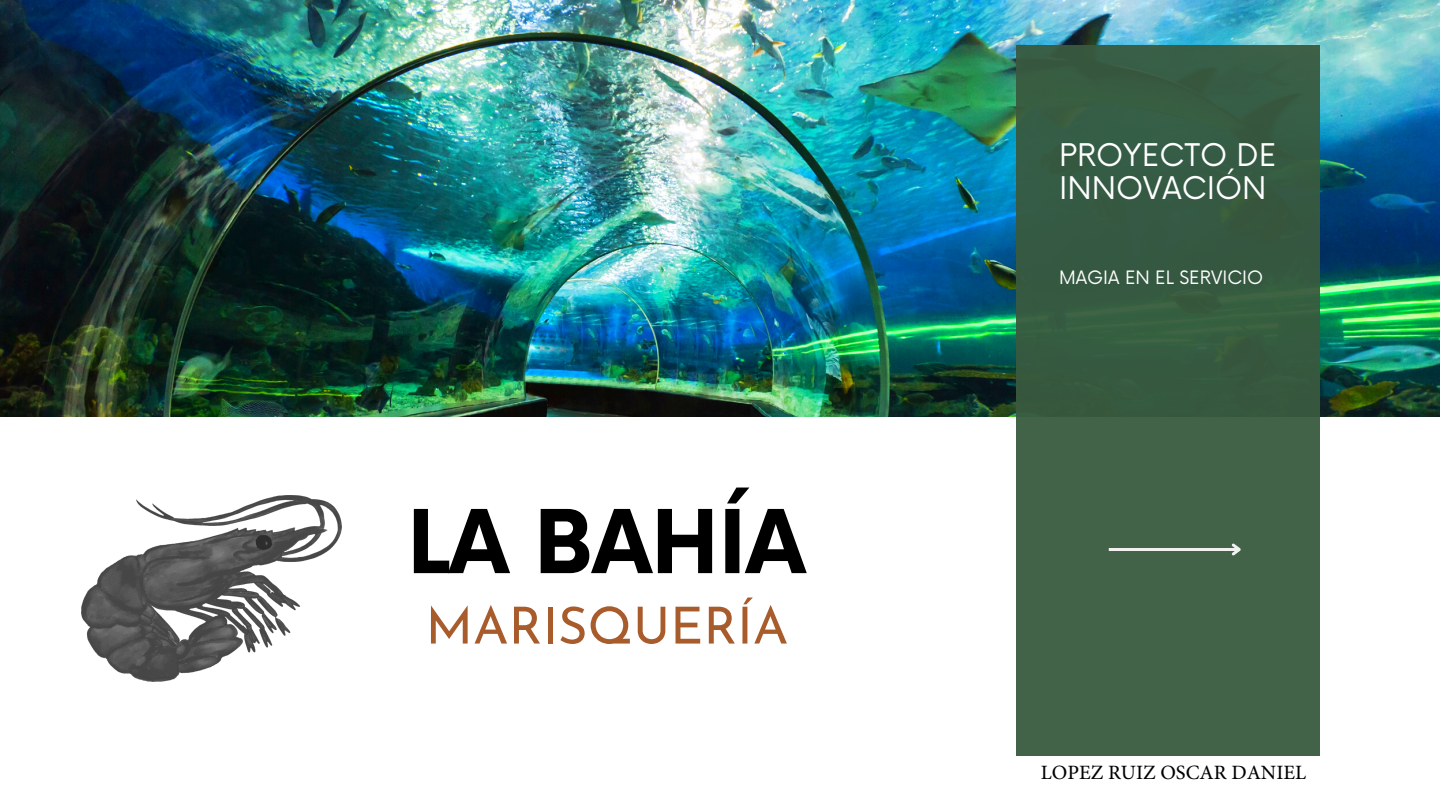
<style>
.page{position:relative;width:1440px;height:810px;background:#fff}
.page>*{position:absolute;margin:0;border:0;box-sizing:border-box;transform-origin:0 0}
.t1{font:700 85.6px "Now";color:#000}
.t2{font:51px "Josefin Sans";color:#a85b2b}
.t3{font:30.4px/33px "Now";color:#fff}
.t4{font:20px "Adobe Hebrew";color:#000}
.t5{font:18px "Now";color:#fff}
</style>
<div class="page">
<img style="left:0;top:0;width:1440px;height:417px">
<div style="left:1016px;top:45px;width:304px;height:710px;background:#3a6047"></div>
<hr style="left:1109px;top:548px;width:130px;height:3px;background:#f1f1f1">
<svg style="left:1231px;top:543px;width:10px;height:13px"></svg>
<img style="left:81px;top:495px;width:260px;height:186px">
<h1 class="t1" style="left:408px;top:496px;width:399px">LA BAHÍA</h1>
<h2 class="t2" style="left:426px;top:605px;width:364px">MARISQUERÍA</h2>
<p class="t3" style="left:1059px;top:140px;width:219px">PROYECTO DE<br>INNOVACIÓN</p>
<p class="t5" style="left:1059px;top:267px;width:205px">MAGIA EN EL SERVICIO</p>
<p class="t4" style="left:1041px;top:760px;width:267px">LOPEZ RUIZ OSCAR DANIEL</p>
</div>
